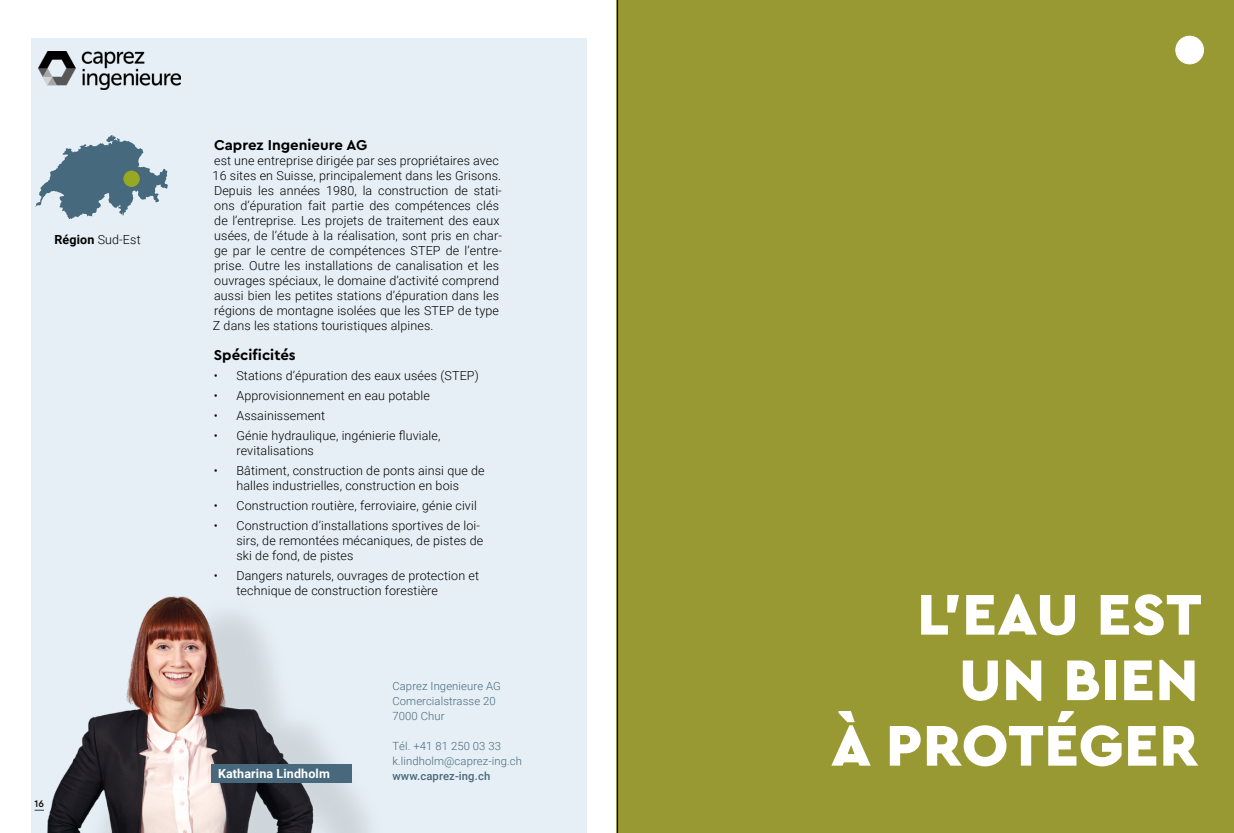
<style>
.page{position:relative;width:1234px;height:833px;background:#fff}
.page>*{position:absolute;margin:0;border:0;box-sizing:border-box;transform-origin:0 0}
.t1{font:900 60px/65.5px "Cera Pro";letter-spacing:.01em;color:#fff;text-align:right}
.t2{font:700 15px "Cera PRO";color:#000}
.t3{font:300 12.5px/15px "Roboto";letter-spacing:.01em;color:#000}
.t4{font:700 12.5px "Roboto";letter-spacing:.01em;color:#fff}
.t5{font:300 11.25px/15px "Roboto";letter-spacing:.01em;color:#48687d}
.t6{font:500 11.25px "Roboto";letter-spacing:.01em;color:#48687d}
.t7{font:500 10px "Cera Pro";color:#000}
.s1{font-weight:700}
</style>
<div class="page">
<div style="left:31px;top:38px;width:555px;height:795px;background:#e6eff5"></div>
<div style="left:617px;top:0;width:616px;height:833px;background:#993"></div>
<img style="left:47px;top:596px;width:321px;height:237px">
<svg style="left:35px;top:135px;width:133px;height:84px"></svg>
<div style="left:123px;top:171px;width:17px;height:16px;background:#97a822;border-radius:50%"></div>
<svg style="left:35px;top:809px;width:9px;height:2px"></svg>
<div style="left:211px;top:764px;width:140px;height:18px;background:#48687d"></div>
<img style="left:38px;top:51px;width:142px;height:39px">
<div style="left:1175px;top:36px;width:28px;height:28px;background:#fff;border-radius:50%"></div>
<div style="left:1175px;top:36px;width:28px;height:28px;border:1px solid #fff;border-radius:50%"></div>
<hr style="left:617px;top:0;width:1px;height:833px;background:#000">
<p class="t3" style="left:54px;top:231px;width:88px"><span class="s1">Région</span> Sud-Est</p>
<p class="t7" style="left:35px;top:796px;width:11px">16</p>
<p class="t2" style="left:214px;top:135px;width:155px">Caprez Ingenieure AG</p>
<p class="t3" style="left:212px;top:153px;width:291px">est une entreprise dirigée par ses propriétaires avec 16 sites en Suisse, principalement dans les Grisons.<br>Depuis les années 1980, la construction de stati&shy;ons d’épuration fait partie des compétences clés de l’entreprise. Les projets de traitement des eaux usées, de l’étude à la réalisation, sont pris en char&shy;ge par le centre de compétences STEP de l’entre&shy;prise. Outre les installations de canalisation et les ouvrages spéciaux, le domaine d’activité comprend aussi bien les petites stations d’épuration dans les régions de montagne isolées que les STEP de type Z dans les stations touristiques alpines.</p>
<p class="t2" style="left:214px;top:345px;width:83px">Spécificités</p>
<p class="t3" style="left:214px;top:368px;width:266px">• Stations d’épuration des eaux usées (STEP)</p>
<p class="t3" style="left:214px;top:388px;width:217px">• Approvisionnement en eau potable</p>
<p class="t3" style="left:214px;top:408px;width:113px">• Assainissement</p>
<p class="t3" style="left:236px;top:428px;width:205px;text-indent:-22px">• Génie hydraulique, ingénierie fluviale, revitalisations</p>
<p class="t3" style="left:214px;top:463px;width:272px;text-align:center">• Bâtiment, construction de ponts ainsi que de halles industrielles, construction en bois</p>
<p class="t3" style="left:214px;top:498px;width:264px">• Construction routière, ferroviaire, génie civil</p>
<p class="t3" style="left:236px;top:518px;width:248px;text-indent:-22px">• Construction d’installations sportives de loi&shy;sirs, de remontées mécaniques, de pistes de ski de fond, de pistes</p>
<p class="t3" style="left:236px;top:568px;width:244px;text-indent:-22px">• Dangers naturels, ouvrages de protection et technique de construction forestière</p>
<p class="t4" style="left:218px;top:765px;width:113px">Katharina Lindholm</p>
<p class="t5" style="left:392px;top:678px;width:110px">Caprez Ingenieure AG<br>Comercialstrasse 20<br>7000 Chur</p>
<p class="t5" style="left:392px;top:738px;width:131px">Tél. +41 81 250 03 33 k.lindholm@caprez-ing.ch</p>
<p class="t6" style="left:392px;top:768px;width:99px">www.caprez-ing.ch</p>
<h1 class="t1" style="left:831px;top:579px;width:372px">L’EAU EST<br>UN BIEN<br>À PROTÉGER</h1>
</div>
